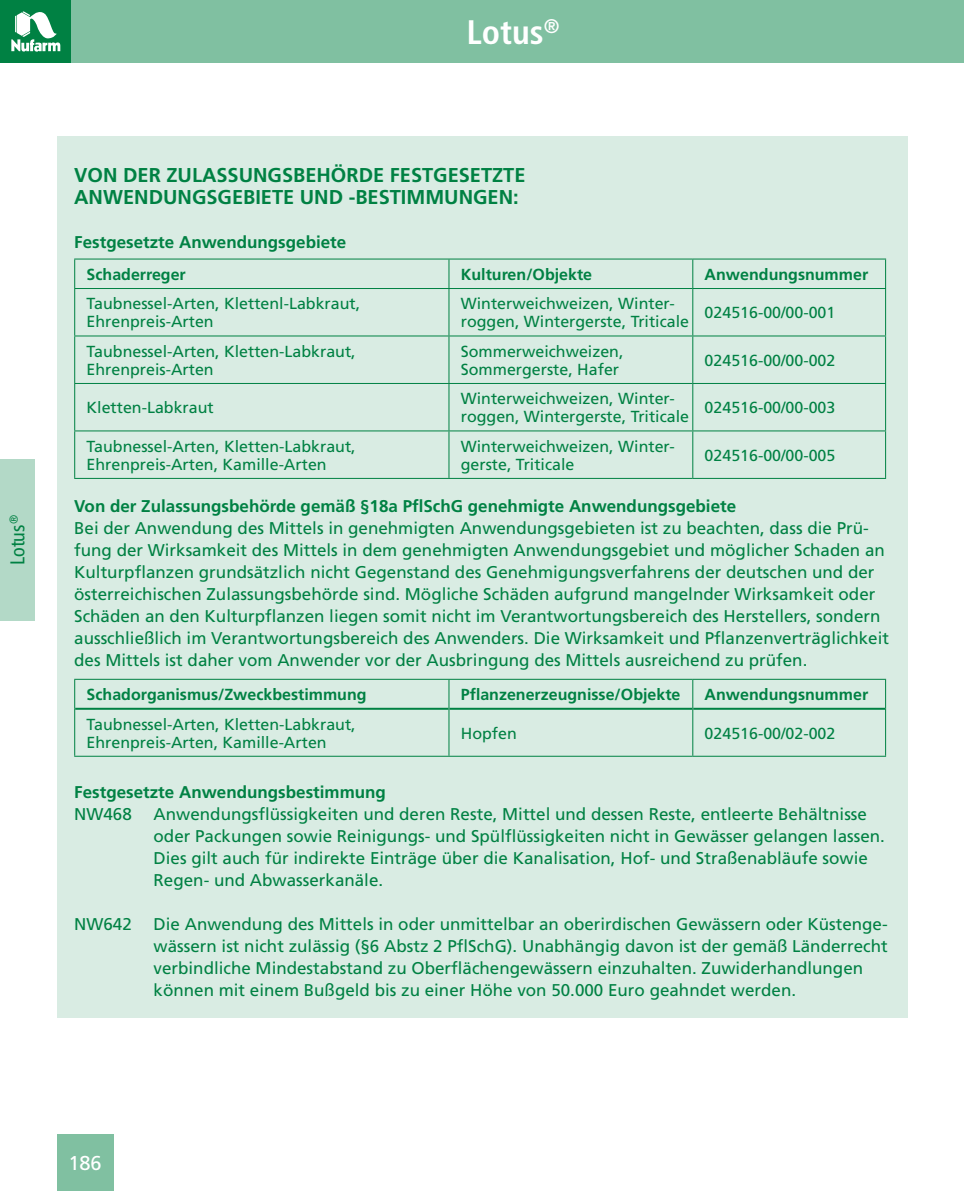
<style>
.page{position:relative;width:964px;height:1191px;background:#fff}
.page>*{position:absolute;margin:0;border:0;box-sizing:border-box;transform-origin:0 0}
.t1{font:700 condensed 34px "Frutiger";color:#fff}
.t2{font:700 20px "Frutiger";color:#008143}
.t3{font:condensed 20px "Frutiger";color:#008143}
.t4{font:20px "Frutiger";color:#fff}
.t5{font:17px/22px "Frutiger";color:#008143}
.t6{font:700 17px "Frutiger";color:#008143}
.t7{font:16px/18px "Frutiger";color:#008143}
.t8{font:700 16px "Frutiger";color:#008143}
</style>
<div class="page">
<div style="left:0;top:0;width:964px;height:62px;background:#80c0a1"></div>
<div style="left:0;top:0;width:71px;height:62px;background:#008143"></div>
<svg style="left:11px;top:11px;width:49px;height:41px"></svg>
<div style="left:57px;top:1134px;width:56px;height:57px;background:#80c0a1"></div>
<div style="left:57px;top:137px;width:851px;height:881px;background:#d9ece3"></div>
<hr style="left:74px;top:258px;width:375px;height:1px;background:#008143">
<svg style="left:74px;top:259px;width:1px;height:29px"></svg>
<hr style="left:449px;top:258px;width:244px;height:1px;background:#008143">
<svg style="left:448px;top:259px;width:1px;height:29px"></svg>
<hr style="left:693px;top:258px;width:193px;height:1px;background:#008143">
<svg style="left:692px;top:259px;width:1px;height:29px"></svg>
<svg style="left:885px;top:259px;width:1px;height:29px"></svg>
<hr style="left:74px;top:288px;width:375px;height:1px;background:#008143">
<hr style="left:74px;top:289px;width:1px;height:46px;background:#008143">
<hr style="left:449px;top:288px;width:244px;height:1px;background:#008143">
<hr style="left:448px;top:289px;width:1px;height:46px;background:#008143">
<hr style="left:693px;top:288px;width:193px;height:1px;background:#008143">
<hr style="left:692px;top:289px;width:1px;height:46px;background:#008143">
<hr style="left:885px;top:289px;width:1px;height:46px;background:#008143">
<hr style="left:74px;top:335px;width:375px;height:1px;background:#008143">
<hr style="left:74px;top:336px;width:1px;height:47px;background:#008143">
<hr style="left:449px;top:335px;width:244px;height:1px;background:#008143">
<hr style="left:448px;top:336px;width:1px;height:47px;background:#008143">
<hr style="left:693px;top:335px;width:193px;height:1px;background:#008143">
<hr style="left:692px;top:336px;width:1px;height:47px;background:#008143">
<hr style="left:885px;top:336px;width:1px;height:47px;background:#008143">
<hr style="left:74px;top:383px;width:375px;height:1px;background:#008143">
<hr style="left:74px;top:384px;width:1px;height:46px;background:#008143">
<hr style="left:449px;top:383px;width:244px;height:1px;background:#008143">
<hr style="left:448px;top:384px;width:1px;height:46px;background:#008143">
<hr style="left:693px;top:383px;width:193px;height:1px;background:#008143">
<hr style="left:692px;top:384px;width:1px;height:46px;background:#008143">
<hr style="left:885px;top:384px;width:1px;height:46px;background:#008143">
<hr style="left:74px;top:430px;width:375px;height:1px;background:#008143">
<hr style="left:74px;top:431px;width:1px;height:47px;background:#008143">
<hr style="left:449px;top:430px;width:244px;height:1px;background:#008143">
<hr style="left:448px;top:431px;width:1px;height:47px;background:#008143">
<hr style="left:693px;top:430px;width:193px;height:1px;background:#008143">
<hr style="left:692px;top:431px;width:1px;height:47px;background:#008143">
<hr style="left:885px;top:431px;width:1px;height:47px;background:#008143">
<hr style="left:74px;top:478px;width:375px;height:1px;background:#008143">
<hr style="left:449px;top:478px;width:244px;height:1px;background:#008143">
<hr style="left:693px;top:478px;width:193px;height:1px;background:#008143">
<hr style="left:75px;top:708px;width:373px;height:2px;background:#008143">
<hr style="left:449px;top:708px;width:243px;height:2px;background:#008143">
<hr style="left:693px;top:708px;width:192px;height:2px;background:#008143">
<hr style="left:74px;top:679px;width:375px;height:1px;background:#008143">
<svg style="left:74px;top:680px;width:1px;height:29px"></svg>
<hr style="left:449px;top:679px;width:244px;height:1px;background:#008143">
<svg style="left:448px;top:680px;width:1px;height:29px"></svg>
<hr style="left:693px;top:679px;width:193px;height:1px;background:#008143">
<svg style="left:692px;top:680px;width:1px;height:29px"></svg>
<svg style="left:885px;top:680px;width:1px;height:29px"></svg>
<hr style="left:74px;top:709px;width:1px;height:46px;background:#008143">
<hr style="left:448px;top:709px;width:1px;height:46px;background:#008143">
<hr style="left:692px;top:709px;width:1px;height:46px;background:#008143">
<hr style="left:885px;top:709px;width:1px;height:46px;background:#008143">
<hr style="left:74px;top:755px;width:375px;height:1px;background:#008143">
<hr style="left:449px;top:755px;width:244px;height:1px;background:#008143">
<hr style="left:693px;top:755px;width:193px;height:1px;background:#008143">
<div style="left:0;top:459px;width:34px;height:162px;background:#b3d9c7"></div>
<p class="t3" style="left:6px;top:565px;width:52px;rotate:-90deg">Lotus<sup>®</sup></p>
<h1 class="t1" style="left:467px;top:12px;width:94px">Lotus<sup>®</sup></h1>
<p class="t2" style="left:74px;top:163px;width:62px">Von der</p>
<p class="t2" style="left:166px;top:163px;width:14px">zulassungsbeh</p>
<p class="t2" style="left:331px;top:163px;width:29px">örde</p>
<p class="t2" style="left:390px;top:163px;width:13px">festgesetzte</p>
<p class="t2" style="left:74px;top:185px;width:29px">Anwendungsgebiete</p>
<p class="t2" style="left:300px;top:185px;width:15px">und</p>
<p class="t2" style="left:349px;top:185px;width:21px">-bestimmungen</p>
<p class="t2" style="left:513px;top:185px;width:7px">:</p>
<p class="t6" style="left:74px;top:232px;width:274px">Festgesetzte Anwendungsgebiete</p>
<p class="t8" style="left:87px;top:265px;width:101px">Schaderreger</p>
<p class="t8" style="left:461px;top:265px;width:133px">Kulturen/Objekte</p>
<p class="t8" style="left:704px;top:265px;width:165px">Anwendungsnummer</p>
<p class="t7" style="left:87px;top:295px;width:275px">Taubnessel-Arten, Klettenl-Labkraut,<br>Ehrenpreis-Arten</p>
<p class="t7" style="left:461px;top:295px;width:230px">Winterweichweizen, Winter&shy;roggen, Wintergerste, Triticale</p>
<p class="t7" style="left:704px;top:304px;width:132px">024516-00/00-001</p>
<p class="t7" style="left:87px;top:342px;width:271px">Taubnessel-Arten, Kletten-Labkraut,<br>Ehrenpreis-Arten</p>
<p class="t7" style="left:461px;top:342px;width:164px">Sommerweichweizen,<br>Sommergerste, Hafer</p>
<p class="t7" style="left:704px;top:351px;width:132px">024516-00/00-002</p>
<p class="t7" style="left:87px;top:399px;width:129px">Kletten-Labkraut</p>
<p class="t7" style="left:461px;top:390px;width:230px">Winterweichweizen, Winter&shy;roggen, Wintergerste, Triticale</p>
<p class="t7" style="left:704px;top:399px;width:132px">024516-00/00-003</p>
<p class="t7" style="left:87px;top:437px;width:271px">Taubnessel-Arten, Kletten-Labkraut,<br>Ehrenpreis-Arten, Kamille-Arten</p>
<p class="t7" style="left:461px;top:437px;width:215px">Winterweichweizen, Winter&shy;gerste, Triticale</p>
<p class="t7" style="left:704px;top:446px;width:132px">024516-00/00-005</p>
<p class="t6" style="left:74px;top:496px;width:663px">Von der Zulassungsbehörde gemäß §18a PflSchG genehmigte Anwendungsgebiete</p>
<p class="t5" style="left:74px;top:517px;width:816px">Bei der Anwendung des Mittels in genehmigten Anwendungsgebieten ist zu beachten, dass die Prü&shy;fung der Wirksamkeit des Mittels in dem genehmigten Anwendungsgebiet und möglicher Schaden an Kulturpflanzen grundsätzlich nicht Gegenstand des Genehmigungsverfahrens der deutschen und der österreichischen Zulassungsbehörde sind. Mögliche Schäden aufgrund mangelnder Wirksamkeit oder Schäden an den Kulturpflanzen liegen somit nicht im Verantwortungsbereich des Herstellers, sondern ausschließlich im Verantwortungsbereich des Anwenders. Die Wirksamkeit und Pflanzenverträglichkeit des Mittels ist daher vom Anwender vor der Ausbringung des Mittels ausreichend zu prüfen.</p>
<p class="t8" style="left:87px;top:685px;width:282px">Schadorganismus/Zweckbestimmung</p>
<p class="t8" style="left:461px;top:685px;width:221px">Pflanzenerzeugnisse/Objekte</p>
<p class="t8" style="left:704px;top:685px;width:165px">Anwendungsnummer</p>
<p class="t7" style="left:87px;top:715px;width:271px">Taubnessel-Arten, Kletten-Labkraut,<br>Ehrenpreis-Arten, Kamille-Arten</p>
<p class="t7" style="left:461px;top:724px;width:57px">Hopfen</p>
<p class="t7" style="left:704px;top:724px;width:132px">024516-00/02-002</p>
<p class="t6" style="left:74px;top:782px;width:313px">Festgesetzte Anwendungsbestimmung</p>
<p class="t5" style="left:74px;top:803px;width:59px">NW468</p>
<p class="t5" style="left:154px;top:803px;width:733px">Anwendungsflüssigkeiten und deren Reste, Mittel und dessen Reste, entleerte Behältnisse oder Packungen sowie Reinigungs- und Spülflüssigkeiten nicht in Gewässer gelangen lassen.<br>Dies gilt auch für indirekte Einträge über die Kanalisation, Hof- und Straßenabläufe sowie Regen- und Abwasserkanäle.</p>
<p class="t5" style="left:74px;top:913px;width:59px">NW642</p>
<p class="t5" style="left:154px;top:913px;width:735px">Die Anwendung des Mittels in oder unmittelbar an oberirdischen Gewässern oder Küstenge&shy;wässern ist nicht zulässig (§6 Abstz 2 PflSchG). Unabhängig davon ist der gemäß Länderrecht verbindliche Mindestabstand zu Oberflächengewässern einzuhalten. Zuwiderhandlungen können mit einem Bußgeld bis zu einer Höhe von 50.000 Euro geahndet werden.</p>
<p class="t4" style="left:68px;top:1151px;width:35px">186</p>
</div>
